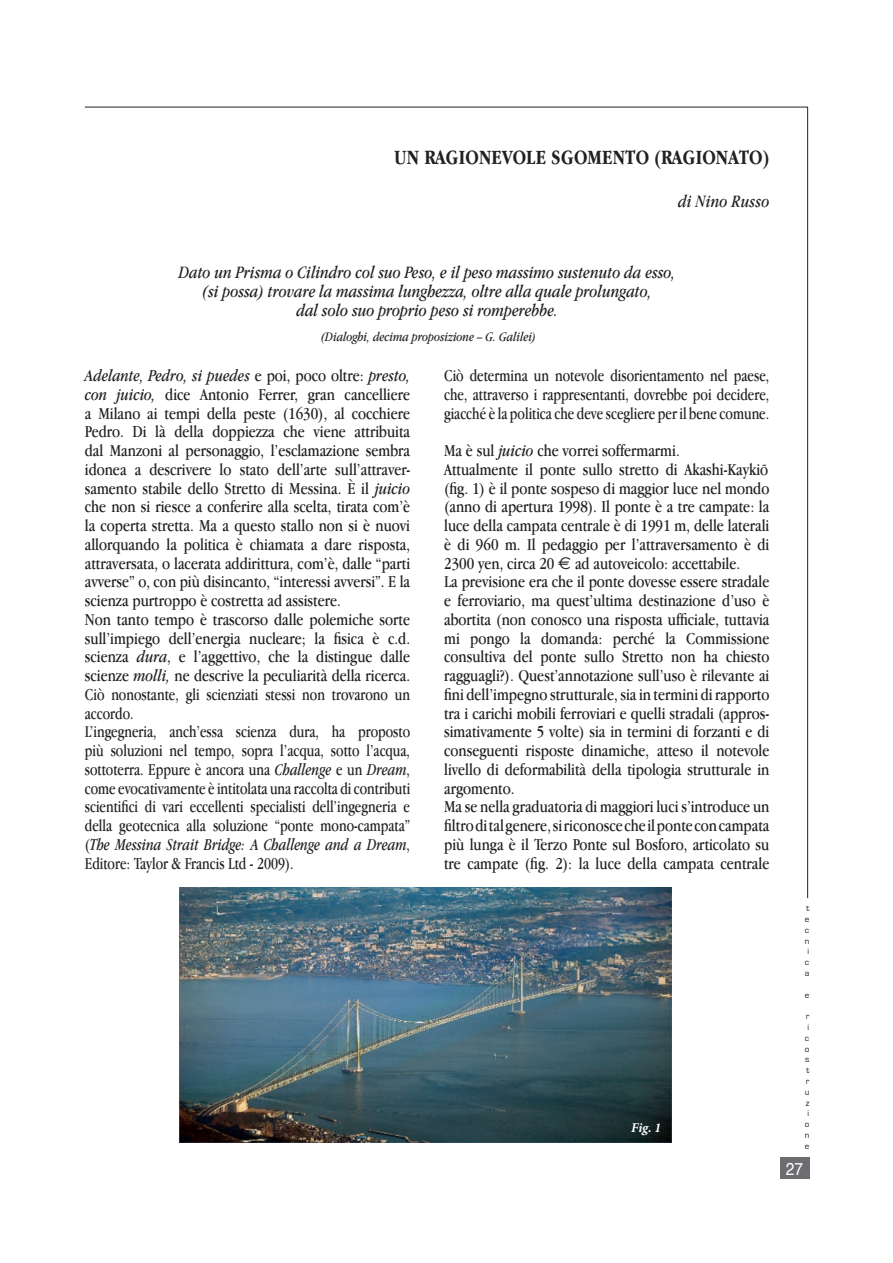
<style>
.page{position:relative;width:893px;height:1263px;background:#fff}
.page>*{position:absolute;margin:0;border:0;box-sizing:border-box;transform-origin:0 0}
.t1{font:700 21px "Apple Garamond";letter-spacing:.01em;color:#231f20}
.t2{font:italic 18px/18.8px "Apple Garamond";color:#231f20;text-align:center}
.t3{font:17.25px/18.8px "Apple Garamond";color:#231f20}
.t4{font:17.25px/18.8px "Apple Garamond";color:#231f20;text-align:justify;scale:.93 1}
.t5{font:17.25px "Helvetica";color:#fff;scale:.9 1}
.t6{font:italic 13.5px "Apple Garamond";color:#231f20}
.t7{font:italic 700 13.5px "Minion Pro";color:#fff}
.t8{font:9px/10.8px "Eurostile";color:#231f20;text-align:center}
.s1{font-style:italic}
.s2{font-family:"Euro Sans"}
</style>
<div class="page">
<hr style="left:807px;top:107px;width:1px;height:791px;background:#231f20">
<hr style="left:85px;top:107px;width:723px;height:1px;background:#231f20">
<div style="left:780px;top:1158px;width:30px;height:21px;background:#6c6d70"></div>
<img style="left:179px;top:888px;width:492px;height:255px">
<p class="t1" style="left:394px;top:145px;width:377px">UN RAGIONEVOLE SGOMENTO (RAGIONATO)</p>
<p class="t2" style="left:678px;top:191px;width:93px">di Nino Russo</p>
<p class="t2" style="left:179px;top:263px;width:498px">Dato un Prisma o Cilindro col suo Peso, e il peso massimo sustenuto da esso, (si possa) trovare la massima lunghezza, oltre alla quale prolungato,<br>dal solo suo proprio peso si romperebbe.</p>
<p class="t6" style="left:321px;top:329px;width:217px">(Dialoghi, decima proposizione – G. Galilei)</p>
<p class="t3" style="left:85px;top:366px;width:327px"><span class="s1">Adelante, Pedro, si puedes</span> e poi, poco oltre: <span class="s1">presto, con juicio,</span> dice Antonio Ferrer, gran cancelliere a Milano ai tempi della peste (1630), al cocchiere Pedro. Di là della doppiezza che viene attribuita dal Manzoni al personaggio, l’esclamazione sembra idonea a descrivere lo stato dell’arte sull’attraver&shy;samento stabile dello Stretto di Messina. È il <span class="s1">juicio </span>che non si riesce a conferire alla scelta, tirata com’è la coperta stretta. Ma a questo stallo non si è nuovi allorquando la politica è chiamata a dare risposta, attraversata, o lacerata addirittura, com’è, dalle “parti avverse” o, con più disincanto, “interessi avversi”. E la scienza purtroppo è costretta ad assistere.<br>Non tanto tempo è trascorso dalle polemiche sorte sull’impiego dell’energia nucleare; la fisica è c.d. scienza <span class="s1">dura</span>, e l’aggettivo, che la distingue dalle scienze <span class="s1">molli,</span> ne descrive la peculiarità della ricerca.<br>Ciò nonostante, gli scienziati stessi non trovarono un accordo.<br>L’ingegneria, anch’essa scienza dura, ha proposto più soluzioni nel tempo, sopra l’acqua, sotto l’acqua, sottoterra. Eppure è ancora una <span class="s1">Challenge</span> e un <span class="s1">Dream</span>, come evocativamente è intitolata una raccolta di contributi scientifici di vari eccellenti specialisti dell’ingegneria e della geotecnica alla soluzione “ponte mono-campata” (<span class="s1">The Messina Strait Bridge: A Challenge and a Dream</span>, Editore: Taylor &amp; Francis Ltd - 2009).</p>
<p class="t4" style="left:444px;top:366px;width:351px">Ciò determina un notevole disorientamento nel paese, che, attraverso i rappresentanti, dovrebbe poi decidere, giacché è la politica che deve scegliere per il bene comune.</p>
<p class="t3" style="left:444px;top:441px;width:327px">Ma è sul <span class="s1">juicio</span> che vorrei soffermarmi.<br>Attualmente il ponte sullo stretto di Akashi-Kaykio (fig. 1) è il ponte sospeso di maggior luce nel mondo (anno di apertura 1998). Il ponte è a tre campate: la luce della campata centrale è di 1991 m, delle laterali è di 960 m. Il pedaggio per l’attraversamento è di 2300 yen, circa 20 <span class="s2">€</span> ad autoveicolo: accettabile.<br>La previsione era che il ponte dovesse essere stradale e ferroviario, ma quest’ultima destinazione d’uso è abortita (non conosco una risposta ufficiale, tuttavia mi pongo la domanda: perché la Commissione consultiva del ponte sullo Stretto non ha chiesto ragguagli?). Quest’annotazione sull’uso è rilevante ai fini dell’impegno strutturale, sia in termini di rapporto tra i carichi mobili ferroviari e quelli stradali (appros&shy;simativamente 5 volte) sia in termini di forzanti e di conseguenti risposte dinamiche, atteso il notevole livello di deformabilità della tipologia strutturale in argomento.<br>Ma se nella graduatoria di maggiori luci s’introduce un filtro di tal genere, si riconosce che il ponte con campata più lunga è il Terzo Ponte sul Bosforo, articolato su tre campate (fig. 2): la luce della campata centrale</p>
<p class="t7" style="left:631px;top:1118px;width:32px">Fig. 1</p>
<p class="t8" style="left:805px;top:903px;width:6px">t e c n i c a</p>
<p class="t8" style="left:805px;top:989px;width:6px">e</p>
<p class="t8" style="left:805px;top:1011px;width:6px">r i c o s t r u z i o n e</p>
<p class="t5" style="left:786px;top:1155px;width:21px">27</p>
<p class="t5" style="left:791px;top:1156px;width:11px">1</p>
</div>
